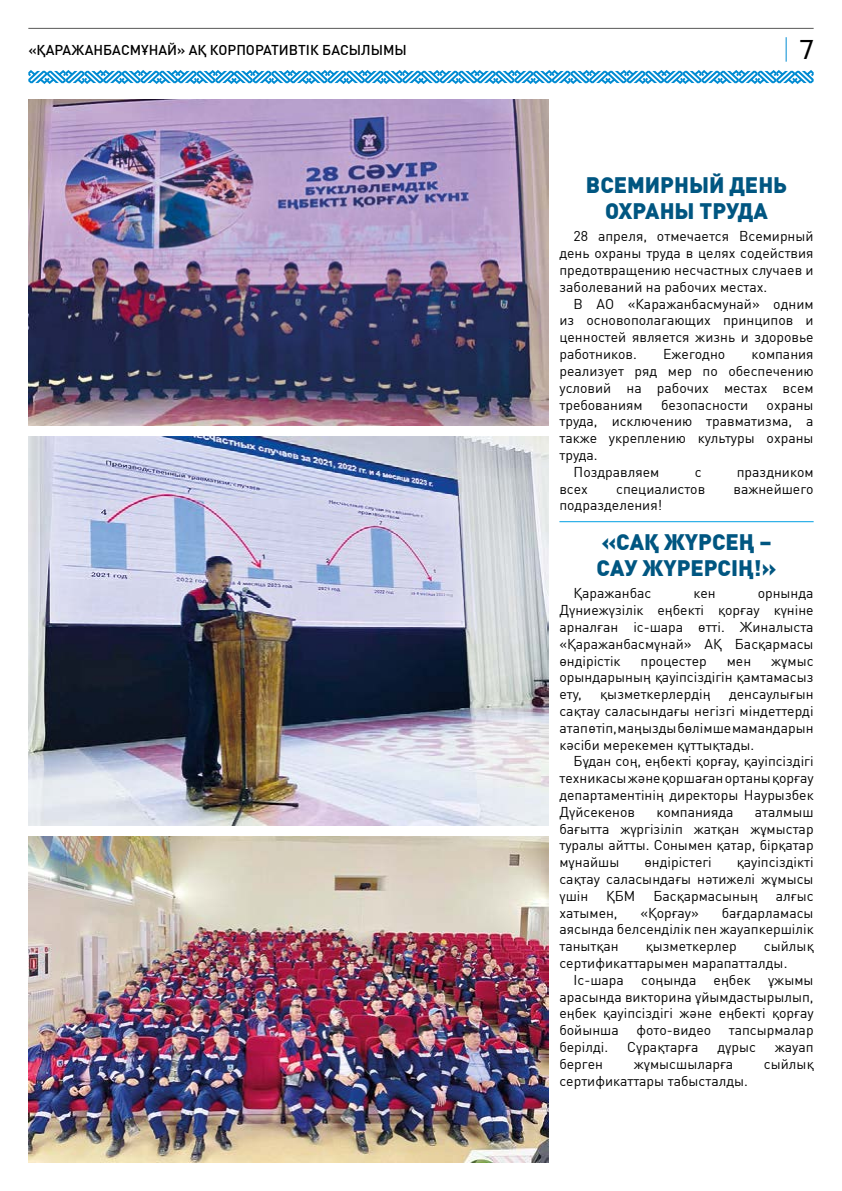
<style>
.page{position:relative;width:842px;height:1191px;background:#fff}
.page>*{position:absolute;margin:0;border:0;box-sizing:border-box;transform-origin:0 0}
.t1{font:23px "Capitana";color:#000}
.t2{font:900 22px/26.4px "FF Din Pro";color:#005681;text-align:center}
.t3{font:14px/16.8px "FF Din Pro";color:#000;text-align:justify}
.t4{font:500 14px "FF Din Pro";color:#000}
</style>
<div class="page">
<hr style="left:28px;top:28px;width:786px;height:1px;background:#575756">
<svg style="left:786px;top:37px;width:1px;height:25px"></svg>
<svg style="left:28px;top:70px;width:786px;height:14px"></svg>
<hr style="left:559px;top:521px;width:255px;height:1px;background:#009fe3">
<img style="left:28px;top:99px;width:520px;height:326px">
<img style="left:28px;top:437px;width:520px;height:388px">
<img style="left:28px;top:836px;width:520px;height:326px">
<p class="t4" style="left:28px;top:38px;width:380px">«ҚАРАЖАНБАСМҰНАЙ» АҚ КОРПОРАТИВТІК БАСЫЛЫМЫ</p>
<h1 class="t1" style="left:800px;top:33px;width:15px">7</h1>
<h2 class="t2" style="left:586px;top:169px;width:203px">ВСЕМИРНЫЙ ДЕНЬ<br>ОХРАНЫ ТРУДА</h2>
<p class="t3" style="left:559px;top:227px;width:256px;text-indent:14px">28 апреля, отмечается Всемирный день охраны труда в целях содействия предотвращению несчастных случаев и заболеваний на рабочих местах.</p>
<p class="t3" style="left:559px;top:294px;width:256px;text-indent:14px">В АО «Каражанбасмунай» одним из основополагающих принципов и ценностей является жизнь и здоровье работников.</p>
<p class="t3" style="left:663px;top:344px;width:64px">Ежегодно</p>
<p class="t3" style="left:559px;top:344px;width:256px;text-indent:192px">компания реализует ряд мер по обеспечению условий на рабочих местах всем требованиям</p>
<p class="t3" style="left:661px;top:395px;width:89px">безопасности</p>
<p class="t3" style="left:767px;top:395px;width:49px">охраны</p>
<p class="t3" style="left:559px;top:411px;width:256px">труда, исключению травматизма, а</p>
<p class="t3" style="left:559px;top:428px;width:256px">также укреплению культуры охраны</p>
<p class="t3" style="left:559px;top:445px;width:40px">труда.</p>
<p class="t3" style="left:574px;top:462px;width:87px">Поздравляем</p>
<p class="t3" style="left:695px;top:462px;width:8px">с</p>
<p class="t3" style="left:737px;top:462px;width:78px">праздником</p>
<p class="t3" style="left:559px;top:479px;width:30px">всех</p>
<p class="t3" style="left:616px;top:479px;width:91px">специалистов</p>
<p class="t3" style="left:733px;top:479px;width:82px">важнейшего</p>
<p class="t3" style="left:559px;top:495px;width:104px">подразделения!</p>
<h2 class="t2" style="left:597px;top:525px;width:181px;text-align:left">«САҚ ЖҮРСЕҢ –<br>САУ ЖҮРЕРСІҢ!»</h2>
<p class="t3" style="left:574px;top:583px;width:79px">Қаражанбас</p>
<p class="t3" style="left:693px;top:583px;width:24px">кен</p>
<p class="t3" style="left:559px;top:583px;width:256px;text-indent:198px">орнында Дүниежүзілік еңбекті қорғау күніне арналған іс-шара өтті. Жиналыста «Қаражанбасмұнай» АҚ Басқармасы өндірістік</p>
<p class="t3" style="left:559px;top:650px;width:256px;text-indent:212px">жұмыс орындарының қауіпсіздігін қамтамасыз ету,</p>
<p class="t3" style="left:640px;top:650px;width:68px">процестер</p>
<p class="t3" style="left:727px;top:650px;width:26px">мен</p>
<p class="t3" style="left:600px;top:684px;width:112px">қызметкерлердің</p>
<p class="t3" style="left:559px;top:684px;width:256px;text-indent:170px">денсаулығын сақтау саласындағы негізгі міндеттерді атап өтіп, маңызды бөлімше мамандарын кәсіби мерекемен құттықтады.</p>
<p class="t3" style="left:559px;top:751px;width:256px;text-indent:14px">Бұдан соң, еңбекті қорғау, қауіпсіздігі техникасы және қоршаған ортаны қорғау департаментінің директоры Наурызбек Дүйсекенов</p>
<p class="t3" style="left:559px;top:802px;width:256px;text-indent:195px">аталмыш бағытта жүргізіліп жатқан жұмыстар туралы айтты. Сонымен қатар, бірқатар мұнайшы</p>
<p class="t3" style="left:656px;top:802px;width:79px">компанияда</p>
<p class="t3" style="left:559px;top:852px;width:256px;text-indent:177px">қауіпсіздікті сақтау саласындағы нәтижелі жұмысы үшін</p>
<p class="t3" style="left:644px;top:852px;width:69px">өндірістегі</p>
<p class="t3" style="left:606px;top:886px;width:31px">ҚБМ</p>
<p class="t3" style="left:653px;top:886px;width:106px">Басқармасының</p>
<p class="t3" style="left:776px;top:886px;width:39px">алғыс</p>
<p class="t3" style="left:559px;top:902px;width:60px">хатымен,</p>
<p class="t3" style="left:640px;top:902px;width:60px">«Қорғау»</p>
<p class="t3" style="left:559px;top:902px;width:256px;text-indent:162px">бағдарламасы аясында белсенділік пен жауапкершілік танытқан</p>
<p class="t3" style="left:559px;top:936px;width:256px;text-indent:205px">сыйлық сертификаттарымен марапатталды.</p>
<p class="t3" style="left:559px;top:970px;width:256px;text-indent:14px">Іс-шара соңында еңбек ұжымы арасында викторина ұйымдастырылып, еңбек қауіпсіздігі және еңбекті қорғау бойынша</p>
<p class="t3" style="left:646px;top:936px;width:93px">қызметкерлер</p>
<p class="t3" style="left:636px;top:1020px;width:76px">фото-видео</p>
<p class="t3" style="left:729px;top:1020px;width:86px">тапсырмалар</p>
<p class="t3" style="left:559px;top:1037px;width:50px">берілді.</p>
<p class="t3" style="left:627px;top:1037px;width:73px">Сұрақтарға</p>
<p class="t3" style="left:717px;top:1037px;width:40px">дұрыс</p>
<p class="t3" style="left:775px;top:1037px;width:40px">жауап</p>
<p class="t3" style="left:559px;top:1054px;width:45px">берген</p>
<p class="t3" style="left:634px;top:1054px;width:101px">жұмысшыларға</p>
<p class="t3" style="left:764px;top:1054px;width:51px">сыйлық</p>
<p class="t3" style="left:559px;top:1070px;width:190px">сертификаттары табысталды.</p>
</div>
